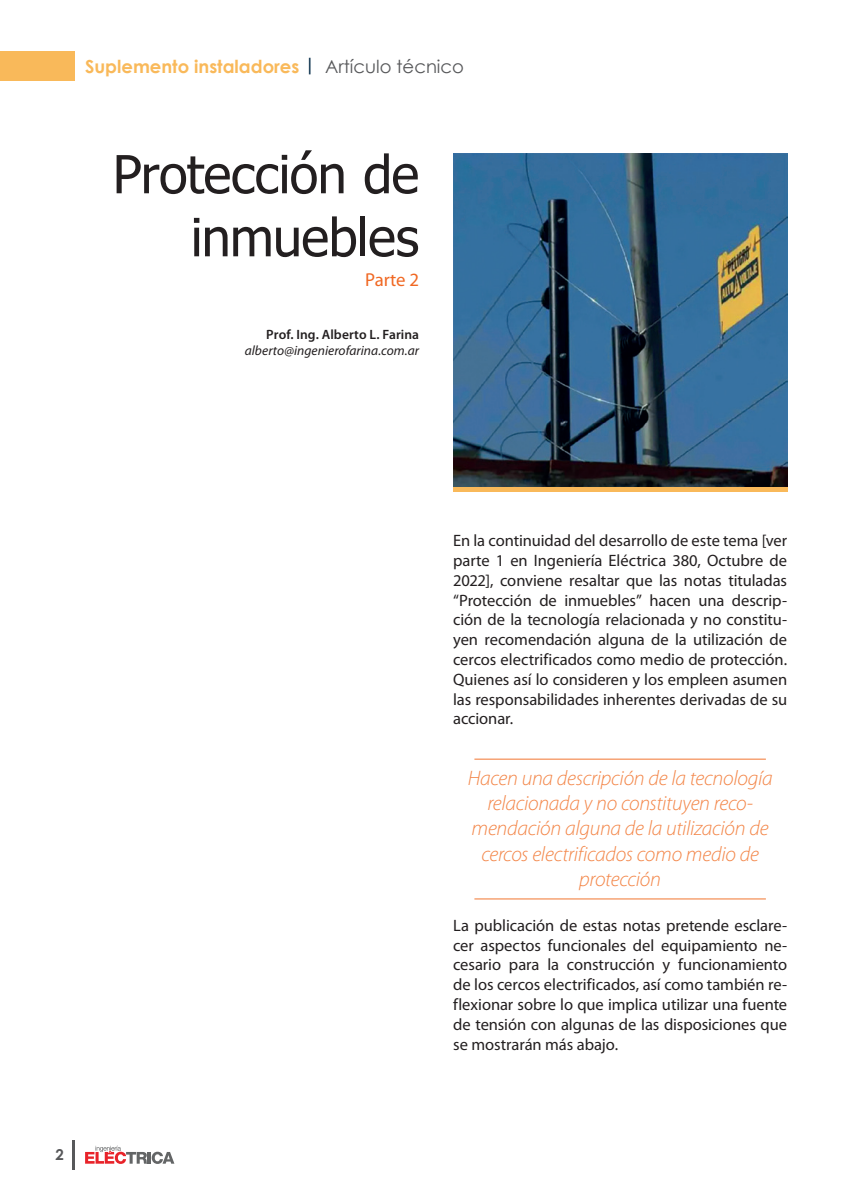
<style>
.page{position:relative;width:851px;height:1191px;background:#fff}
.page>*{position:absolute;margin:0;border:0;box-sizing:border-box;transform-origin:0 0}
.Titulo{font:52.5px/63px "Tahoma";letter-spacing:-.015em;color:#231f20;text-align:right}
.Destacado{font:italic 300 21px/25.2px "Myriad Pro";letter-spacing:-.015em;color:#f38547;text-align:center}
.Copete{font:18.75px "Myriad Pro";letter-spacing:-.015em;color:#f06823}
.General_Tema{font:700 18px "Century Gothic";color:#f9b95a}
.Texto{font:16.5px/19.8px "Myriad Pro";letter-spacing:-.005em;color:#231f20;text-align:justify}
.t1{font:700 15px "Century Gothic";color:#57585a}
.Firma_Web{font:italic 13.5px "Myriad Pro";letter-spacing:.005em;color:#231f20}
.Firma_Autor{font:600 13.5px "Myriad Pro";letter-spacing:.005em;color:#231f20}
.s1{color:#002846}
.s2{font-weight:400;color:#57585a}
</style>
<div class="page">
<hr style="left:72px;top:1140px;width:2px;height:29px;background:#57585a">
<svg style="left:85px;top:1145px;width:89px;height:19px"></svg>
<div style="left:0;top:51px;width:74px;height:30px;background:#f9b95a"></div>
<hr style="left:474px;top:758px;width:291px;height:1px;background:#f38547">
<hr style="left:474px;top:898px;width:291px;height:1px;background:#f38547">
<img style="left:453px;top:153px;width:334px;height:334px">
<hr style="left:453px;top:487px;width:334px;height:4px;background:#f9b95a">
<p class="General_Tema" style="left:85px;top:52px;width:380px">Suplemento instaladores <span class="s1">|</span> <span class="s2">Artículo técnico</span></p>
<h1 class="Titulo" style="left:113px;top:146px;width:308px">Protección de inmuebles</h1>
<h2 class="Copete" style="left:365px;top:270px;width:55px">Parte 2</h2>
<p class="Firma_Autor" style="left:266px;top:327px;width:154px">Prof. Ing. Alberto L. Farina</p>
<p class="Firma_Web" style="left:245px;top:342px;width:176px">alberto@ingenierofarina.com.ar</p>
<p class="t1" style="left:55px;top:1143px;width:10px">2</p>
<p class="Texto" style="left:453px;top:531px;width:335px">En la continuidad del desarrollo de este tema [ver parte 1 en Ingeniería Eléctrica 380, Octubre de 2022], conviene resaltar que las notas tituladas “Protección de inmuebles” hacen una descrip&shy;ción de la tecnología relacionada y no constitu&shy;yen recomendación alguna de la utilización de cercos electrificados como medio de protección.<br>Quienes así lo consideren y los empleen asumen las responsabilidades inherentes derivadas de su accionar.</p>
<p class="Destacado" style="left:467px;top:765px;width:306px">Hacen una descripción de la tecnología relacionada y no constituyen reco&shy;mendación alguna de la utilización de cercos electrificados como medio de protección</p>
<p class="Texto" style="left:453px;top:915px;width:335px">La publicación de estas notas pretende esclare&shy;cer aspectos funcionales del equipamiento ne&shy;cesario para la construcción y funcionamiento de los cercos electrificados, así como también re&shy;flexionar sobre lo que implica utilizar una fuente de tensión con algunas de las disposiciones que se mostrarán más abajo.</p>
</div>
